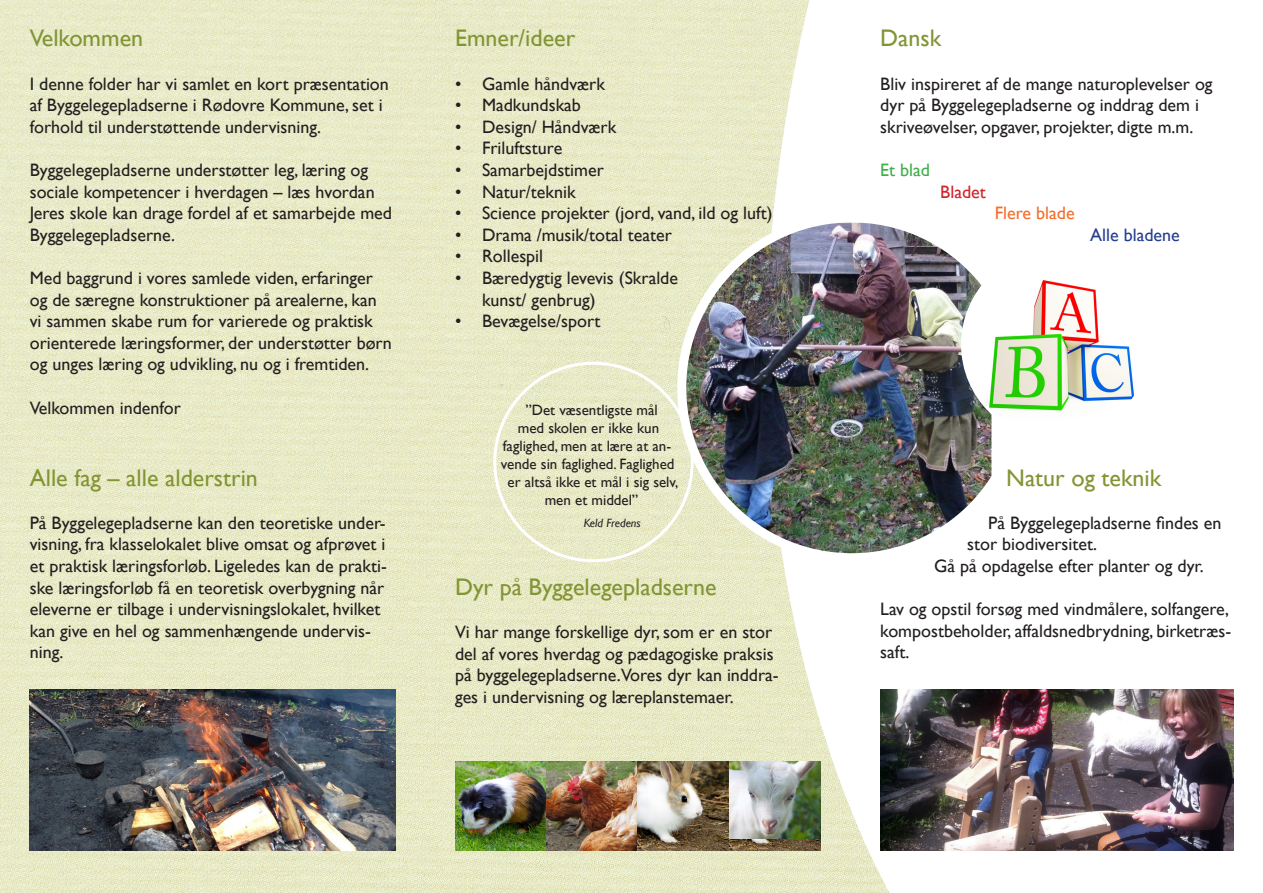
<style>
.page{position:relative;width:1263px;height:893px;background:#fff}
.page>*{position:absolute;margin:0;border:0;box-sizing:border-box;transform-origin:0 0}
.t1{font:24px "Gill Sans";color:#829534}
.t2{font:18px/21.6px "Gill Sans";color:#231f20}
.t3{font:18px "Gill Sans";color:#253f8e}
.t4{font:18px "Gill Sans";color:#f36e2a}
.t5{font:18px "Gill Sans";color:#40ae49}
.t6{font:18px "Gill Sans";color:#d1232a}
.t7{font:15px/18px "Gill Sans";color:#231f20;text-align:center}
.t8{font:italic 12px "Gill Sans";color:#231f20}
</style>
<div class="page">
<img style="left:0;top:0;width:758px;height:893px">
<svg style="left:758px;top:0;width:476px;height:893px"></svg>
<img style="left:682px;top:222px;width:309px;height:336px">
<img style="left:962px;top:250px;width:189px;height:189px;border-radius:94px">
<img style="left:455px;top:762px;width:366px;height:88px">
<img style="left:729px;top:762px;width:92px;height:77px">
<img style="left:30px;top:690px;width:365px;height:160px">
<img style="left:880px;top:690px;width:353px;height:160px">
<p class="t1" style="left:30px;top:24px;width:115px">Velkommen</p>
<p class="t2" style="left:30px;top:73px;width:361px">I denne folder har vi samlet en kort præsentation af Byggelegepladserne i Rødovre Kommune, set i forhold til understøttende undervisning.</p>
<p class="t2" style="left:30px;top:159px;width:364px">Byggelegepladserne understøtter leg, læring og sociale kompetencer i hverdagen – læs hvordan Jeres skole kan drage fordel af et samarbejde med Byggelegepladserne.</p>
<p class="t2" style="left:30px;top:267px;width:363px">Med baggrund i vores samlede viden, erfaringer og de særegne konstruktioner på arealerne, kan vi sammen skabe rum for varierede og praktisk orienterede læringsformer, der understøtter børn og unges læring og udvikling, nu og i fremtiden.</p>
<p class="t2" style="left:30px;top:397px;width:153px">Velkommen indenfor</p>
<p class="t1" style="left:30px;top:464px;width:230px">Alle fag – alle alderstrin</p>
<p class="t2" style="left:30px;top:512px;width:359px">På Byggelegepladserne kan den teoretiske under&shy;visning, fra klasselokalet blive omsat og afprøvet i et praktisk læringsforløb. Ligeledes kan de prakti&shy;ske læringsforløb få en teoretisk overbygning når eleverne er tilbage i undervisningslokalet, hvilket kan give en hel og sammenhængende undervis&shy;ning.</p>
<p class="t1" style="left:455px;top:24px;width:122px">Emner/ideer</p>
<p class="t2" style="left:455px;top:73px;width:151px">• Gamle håndværk</p>
<p class="t2" style="left:455px;top:94px;width:127px">• Madkundskab</p>
<p class="t2" style="left:455px;top:116px;width:163px">• Design/ Håndværk</p>
<p class="t2" style="left:455px;top:137px;width:109px">• Friluftsture</p>
<p class="t2" style="left:455px;top:159px;width:150px">• Samarbejdstimer</p>
<p class="t2" style="left:455px;top:181px;width:122px">• Natur/teknik</p>
<p class="t2" style="left:455px;top:202px;width:319px">• Science projekter (jord, vand, ild og luft)</p>
<p class="t2" style="left:455px;top:224px;width:218px">• Drama /musik/total teater</p>
<p class="t2" style="left:455px;top:245px;width:90px">• Rollespil</p>
<p class="t2" style="left:482px;top:267px;width:198px;text-indent:-27px">• Bæredygtig levevis (Skralde kunst/ genbrug)</p>
<p class="t2" style="left:455px;top:310px;width:147px">• Bevægelse/sport</p>
<p class="t7" style="left:501px;top:401px;width:179px">”Det væsentligste mål<br>med skolen er ikke kun faglighed, men at lære at an&shy;vende sin faglighed. Faglighed er altså ikke et mål i sig selv, men et middel”</p>
<p class="t8" style="left:584px;top:516px;width:59px">Keld Fredens</p>
<p class="t1" style="left:455px;top:573px;width:263px">Dyr på Byggelegepladserne</p>
<p class="t2" style="left:455px;top:621px;width:325px">Vi har mange forskellige dyr, som er en stor del af vores hverdag og pædagogiske praksis på byggelegepladserne.Vores dyr kan inddra&shy;ges i undervisning og læreplanstemaer.</p>
<p class="t1" style="left:880px;top:24px;width:62px">Dansk</p>
<p class="t2" style="left:880px;top:73px;width:334px">Bliv inspireret af de mange naturoplevelser og dyr på Byggelegepladserne og inddrag dem i skriveøvelser, opgaver, projekter, digte m.m.</p>
<p class="t5" style="left:880px;top:159px;width:51px">Et blad</p>
<p class="t6" style="left:940px;top:181px;width:47px">Bladet</p>
<p class="t4" style="left:995px;top:203px;width:81px">Flere blade</p>
<p class="t3" style="left:1090px;top:224px;width:91px">Alle bladene</p>
<p class="t1" style="left:1006px;top:464px;width:157px">Natur og teknik</p>
<p class="t2" style="left:967px;top:512px;width:256px;text-indent:21px">På Byggelegepladserne findes en stor biodiversitet.</p>
<p class="t2" style="left:934px;top:555px;width:271px">Gå på opdagelse efter planter og dyr.</p>
<p class="t2" style="left:880px;top:598px;width:352px;text-align:justify">Lav og opstil forsøg med vindmålere, solfangere, kompostbeholder, affaldsnedbrydning, birketræs&shy;saft.</p>
</div>
